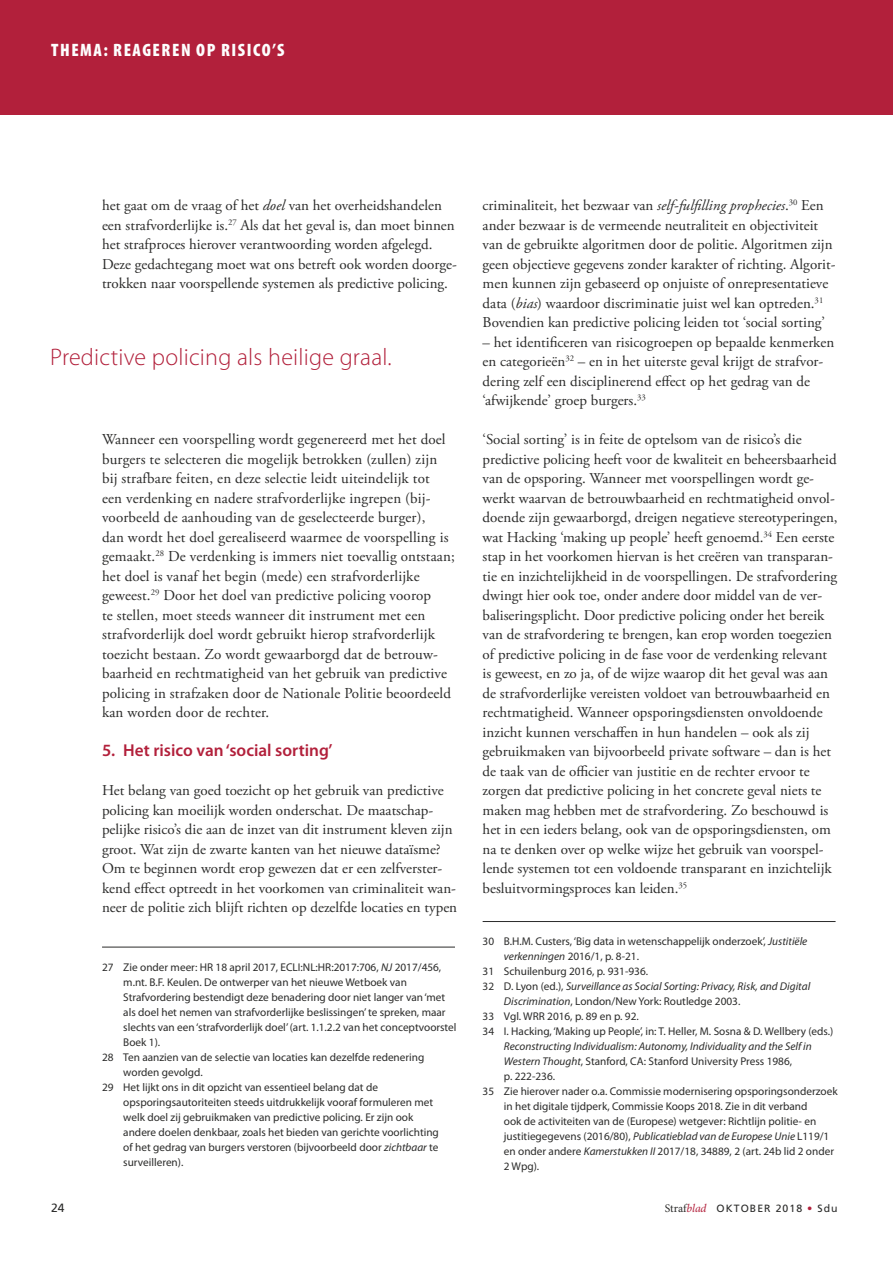
<style>
.page{position:relative;width:893px;height:1263px;background:#fff}
.page>*{position:absolute;margin:0;border:0;box-sizing:border-box;transform-origin:0 0}
.t1{font:300 24px "Myriad Pro";letter-spacing:.01em;color:#b2203b}
.t2{font:900 condensed 18px "Myriad Pro";letter-spacing:.085em;color:#fefefe}
.t3{font:600 17.25px "Myriad Pro";color:#b2203b}
.t4{font:15.15px/19.5px "Adobe Garamond Pro";letter-spacing:.01em;color:#2b2b2a}
.t5{font:15px/19.5px "Adobe Garamond Pro";color:#2b2b2a}
.t6{font:12px "Frutiger LT Std";color:#2b2b2a}
.t7{font:11.25px "Myriad Pro";color:#2b2b2a}
.t8{font:italic 11.25px "Myriad Pro";color:#2b2b2a}
.t9{font:10.5px "Frutiger LT Std";letter-spacing:.1em;color:#2b2b2a}
.s1{font-style:italic}
.s2{font-style:normal}
.s3{font-family:"Minion Pro";font-size:11.7px}
.s4{font-family:"Minion Pro";font-style:italic;font-size:11.7px;color:#b2203b}
</style>
<div class="page">
<div style="left:0;top:0;width:893px;height:115px;background:#b2203b"></div>
<hr style="left:102px;top:947px;width:353px;height:1px;background:#2b2b2a">
<hr style="left:483px;top:921px;width:353px;height:1px;background:#2b2b2a">
<p class="t2" style="left:51px;top:38px;width:235px">THEMA: REAGEREN OP RISICO’S</p>
<p class="t5" style="left:102px;top:196px;width:356px">het gaat om de vraag of het <span class="s1">doel</span> van het overheidshandelen een strafvorderlijke is.<sup>27</sup> Als dat het geval is, dan moet binnen het strafproces hierover verantwoording worden afgelegd.<br>Deze gedachtegang moet wat ons betreft ook worden doorge&shy;trokken naar voorspellende systemen als predictive policing.</p>
<h1 class="t1" style="left:50px;top:343px;width:343px">Predictive policing als heilige graal.</h1>
<p class="t4" style="left:102px;top:430px;width:354px">Wanneer een voorspelling wordt gegenereerd met het doel burgers te selecteren die mogelijk betrokken (zullen) zijn bij strafbare feiten, en deze selectie leidt uiteindelijk tot<br>een verdenking en nadere strafvorderlijke ingrepen (bij&shy;voorbeeld de aanhouding van de geselecteerde burger),<br>dan wordt het doel gerealiseerd waarmee de voorspelling is gemaakt.<sup>28</sup> De verdenking is immers niet toevallig ontstaan; het doel is vanaf het begin (mede) een strafvorderlijke geweest.<sup>29</sup> Door het doel van predictive policing voorop<br>te stellen, moet steeds wanneer dit instrument met een strafvorderlijk doel wordt gebruikt hierop strafvorderlijk toezicht bestaan. Zo wordt gewaarborgd dat de betrouw&shy;baarheid en rechtmatigheid van het gebruik van predictive policing in strafzaken door de Nationale Politie beoordeeld kan worden door de rechter.</p>
<p class="t3" style="left:102px;top:739px;width:232px">5. Het risico van ‘social sorting’</p>
<p class="t5" style="left:102px;top:781px;width:357px">Het belang van goed toezicht op het gebruik van predictive policing kan moeilijk worden onderschat. De maatschap&shy;pelijke risico’s die aan de inzet van dit instrument kleven zijn groot. Wat zijn de zwarte kanten van het nieuwe dataïsme?<br>Om te beginnen wordt erop gewezen dat er een zelfverster&shy;kend effect optreedt in het voorkomen van criminaliteit wan&shy;neer de politie zich blijft richten op dezelfde locaties en typen</p>
<p class="t7" style="left:102px;top:960px;width:341px">27 Zie onder meer: HR 18 april 2017, ECLI:NL:HR:2017:706, <span class="s1">NJ</span> 2017/456,</p>
<p class="t7" style="left:123px;top:975px;width:285px">m.nt. B.F. Keulen. De ontwerper van het nieuwe Wetboek van</p>
<p class="t7" style="left:123px;top:990px;width:323px">Strafvordering bestendigt deze benadering door niet langer van ‘met</p>
<p class="t7" style="left:123px;top:1005px;width:324px">als doel het nemen van strafvorderlijke beslissingen’ te spreken, maar</p>
<p class="t7" style="left:123px;top:1020px;width:335px">slechts van een ‘strafvorderlijk doel’ (art. 1.1.2.2 van het conceptvoorstel</p>
<p class="t7" style="left:123px;top:1035px;width:38px">Boek 1).</p>
<p class="t7" style="left:102px;top:1050px;width:324px">28 Ten aanzien van de selectie van locaties kan dezelfde redenering</p>
<p class="t7" style="left:123px;top:1065px;width:81px">worden gevolgd.</p>
<p class="t7" style="left:102px;top:1080px;width:277px">29 Het lijkt ons in dit opzicht van essentieel belang dat de</p>
<p class="t7" style="left:123px;top:1095px;width:311px">opsporingsautoriteiten steeds uitdrukkelijk vooraf formuleren met</p>
<p class="t7" style="left:123px;top:1110px;width:292px">welk doel zij gebruikmaken van predictive policing. Er zijn ook</p>
<p class="t7" style="left:123px;top:1125px;width:317px">andere doelen denkbaar, zoals het bieden van gerichte voorlichting</p>
<p class="t7" style="left:123px;top:1140px;width:317px">of het gedrag van burgers verstoren (bijvoorbeeld door <span class="s1">zichtbaar</span> te</p>
<p class="t7" style="left:123px;top:1155px;width:62px">surveilleren).</p>
<p class="t5" style="left:483px;top:196px;width:354px">criminaliteit, het bezwaar van <span class="s1">self-fulfilling prophecies</span>.<sup>30</sup> Een ander bezwaar is de vermeende neutraliteit en objectiviteit van de gebruikte algoritmen door de politie. Algoritmen zijn geen objectieve gegevens zonder karakter of richting. Algorit&shy;men kunnen zijn gebaseerd op onjuiste of onrepresentatieve data (<span class="s1">bias</span>) waardoor discriminatie juist wel kan optreden.<sup>31<br></sup>Bovendien kan predictive policing leiden tot ‘social sorting’</p>
<p class="t5" style="left:483px;top:333px;width:353px">– het identificeren van risicogroepen op bepaalde kenmerken en categorieën<sup>32</sup> – en in het uiterste geval krijgt de strafvor&shy;dering zelf een disciplinerend effect op het gedrag van de ‘afwijkende’ groep burgers.<sup>33</sup></p>
<p class="t5" style="left:483px;top:430px;width:357px">‘Social sorting’ is in feite de optelsom van de risico’s die predictive policing heeft voor de kwaliteit en beheersbaarheid van de opsporing. Wanneer met voorspellingen wordt ge&shy;werkt waarvan de betrouwbaarheid en rechtmatigheid onvol&shy;doende zijn gewaarborgd, dreigen negatieve stereotyperingen, wat Hacking ‘making up people’ heeft genoemd.<sup>34</sup> Een eerste stap in het voorkomen hiervan is het creëren van transparan&shy;tie en inzichtelijkheid in de voorspellingen. De strafvordering dwingt hier ook toe, onder andere door middel van de ver&shy;baliseringsplicht. Door predictive policing onder het bereik van de strafvordering te brengen, kan erop worden toegezien of predictive policing in de fase voor de verdenking relevant is geweest, en zo ja, of de wijze waarop dit het geval was aan de strafvorderlijke vereisten voldoet van betrouwbaarheid en rechtmatigheid. Wanneer opsporingsdiensten onvoldoende inzicht kunnen verschaffen in hun handelen – ook als zij gebruikmaken van bijvoorbeeld private software – dan is het de taak van de officier van justitie en de rechter ervoor te zorgen dat predictive policing in het concrete geval niets te maken mag hebben met de strafvordering. Zo beschouwd is het in een ieders belang, ook van de opsporingsdiensten, om na te denken over op welke wijze het gebruik van voorspel&shy;lende systemen tot een voldoende transparant en inzichtelijk besluitvormingsproces kan leiden.<sup>35</sup></p>
<p class="t7" style="left:483px;top:934px;width:326px">30 B.H.M. Custers, ‘Big data in wetenschappelijk onderzoek’, <span class="s1">Justitiële</span></p>
<p class="t7" style="left:504px;top:949px;width:137px"><span class="s1">verkenningen</span> 2016/1, p. 8-21.</p>
<p class="t7" style="left:483px;top:964px;width:167px">31 Schuilenburg 2016, p. 931-936.</p>
<p class="t8" style="left:483px;top:979px;width:329px"><span class="s2">32 D. Lyon (ed.),</span> Surveillance as Social Sorting: Privacy, Risk, and Digital</p>
<p class="t7" style="left:504px;top:994px;width:238px"><span class="s1">Discrimination</span>, London/New York: Routledge 2003.</p>
<p class="t7" style="left:483px;top:1009px;width:158px">33 Vgl. WRR 2016, p. 89 en p. 92.</p>
<p class="t7" style="left:483px;top:1024px;width:352px">34 I. Hacking, ‘Making up People’, in: T. Heller, M. Sosna &amp; D. Wellbery (eds.)</p>
<p class="t8" style="left:504px;top:1039px;width:309px">Reconstructing Individualism: Autonomy, Individuality and the Self in</p>
<p class="t7" style="left:504px;top:1054px;width:290px"><span class="s1">Western Thought</span>, Stanford, CA: Stanford University Press 1986,</p>
<p class="t7" style="left:504px;top:1069px;width:53px">p. 222-236.</p>
<p class="t7" style="left:483px;top:1084px;width:357px">35 Zie hierover nader o.a. Commissie modernisering opsporingsonderzoek</p>
<p class="t7" style="left:504px;top:1099px;width:305px">in het digitale tijdperk, Commissie Koops 2018. Zie in dit verband</p>
<p class="t7" style="left:504px;top:1114px;width:314px">ook de activiteiten van de (Europese) wetgever: Richtlijn politie- en</p>
<p class="t7" style="left:504px;top:1129px;width:327px">justitiegegevens (2016/80), <span class="s1">Publicatieblad van de Europese Unie</span> L119/1</p>
<p class="t7" style="left:504px;top:1144px;width:332px">en onder andere <span class="s1">Kamerstukken II</span> 2017/18, 34889, 2 (art. 24b lid 2 onder</p>
<p class="t7" style="left:504px;top:1159px;width:37px">2 Wpg).</p>
<p class="t6" style="left:51px;top:1201px;width:15px">24</p>
<p class="t9" style="left:665px;top:1202px;width:139px"><span class="s3">Straf</span><span class="s4">blad</span> OKTOBER 2018</p>
<p class="t9" style="left:817px;top:1202px;width:22px">Sdu</p>
</div>
